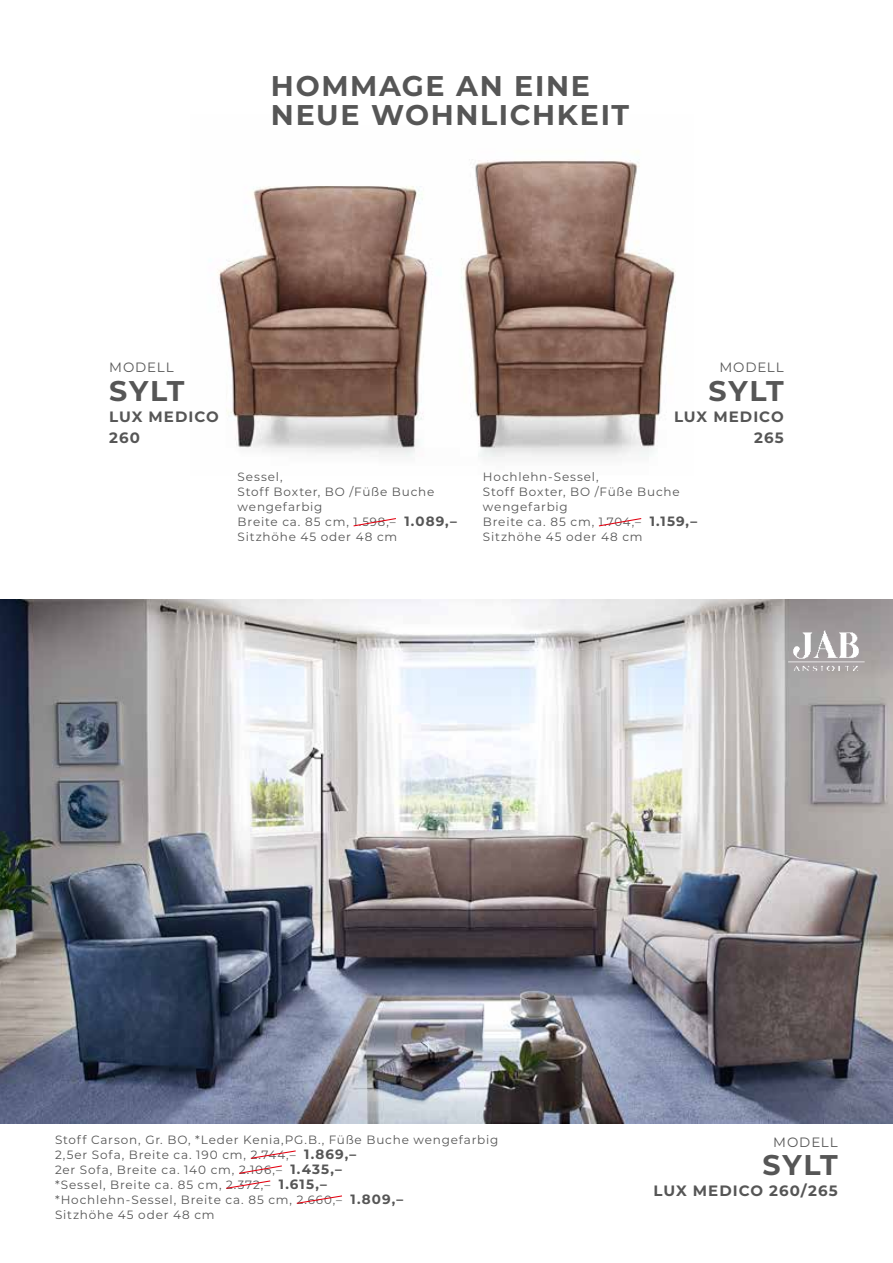
<style>
.page{position:relative;width:893px;height:1263px;background:#fff}
.page>*{position:absolute;margin:0;border:0;box-sizing:border-box;transform-origin:0 0}
.t1{font:700 28.5px/28.5px "Montserrat";letter-spacing:.06em;color:#565656}
.t2{font:700 15px/21px "Montserrat";letter-spacing:.07em;color:#565656}
.t3{font:700 13.5px "Montserrat";letter-spacing:.08em;color:#565656}
.t4{font:13.5px "Montserrat";letter-spacing:.065em;color:#565656}
.t5{font:12px/15px "Montserrat";letter-spacing:.065em;color:#565656}
</style>
<div class="page">
<img style="left:217px;top:151px;width:459px;height:308px">
<svg style="left:598px;top:518px;width:44px;height:9px"></svg>
<svg style="left:353px;top:518px;width:43px;height:9px"></svg>
<img style="left:0;top:600px;width:893px;height:524px">
<svg style="left:250px;top:1150px;width:46px;height:9px"></svg>
<svg style="left:239px;top:1165px;width:43px;height:9px"></svg>
<svg style="left:226px;top:1180px;width:45px;height:9px"></svg>
<svg style="left:296px;top:1195px;width:46px;height:9px"></svg>
<img style="left:784px;top:624px;width:83px;height:55px">
<p class="t1" style="left:271px;top:71px;width:360px">HOMMAGE AN EINE<br>NEUE WOHNLICHKEIT</p>
<p class="t4" style="left:109px;top:358px;width:66px">MODELL</p>
<p class="t1" style="left:109px;top:375px;width:77px">SYLT</p>
<p class="t2" style="left:109px;top:405px;width:111px">LUX MEDICO<br>260</p>
<p class="t5" style="left:238px;top:469px;width:198px">Sessel,<br>Stoff Boxter, BO /Füße Buche wengefarbig<br>Breite ca. 85 cm, 1.598,–</p>
<p class="t3" style="left:404px;top:512px;width:54px">1.089,–</p>
<p class="t5" style="left:238px;top:529px;width:161px">Sitzhöhe 45 oder 48 cm</p>
<p class="t4" style="left:719px;top:358px;width:66px">MODELL</p>
<p class="t1" style="left:708px;top:375px;width:77px">SYLT</p>
<p class="t2" style="left:674px;top:405px;width:111px;text-align:right">LUX MEDICO<br>265</p>
<p class="t5" style="left:483px;top:469px;width:198px">Hochlehn-Sessel,<br>Stoff Boxter, BO /Füße Buche wengefarbig<br>Breite ca. 85 cm, 1.704,–</p>
<p class="t3" style="left:650px;top:512px;width:49px">1.159,–</p>
<p class="t5" style="left:483px;top:529px;width:161px">Sitzhöhe 45 oder 48 cm</p>
<p class="t5" style="left:55px;top:1131px;width:445px">Stoff Carson, Gr. BO, *Leder Kenia,PG.B., Füße Buche wengefarbig<br>2,5er Sofa, Breite ca. 190 cm, 2.744,–</p>
<p class="t3" style="left:304px;top:1144px;width:54px">1.869,–</p>
<p class="t5" style="left:55px;top:1161px;width:228px">2er Sofa, Breite ca. 140 cm, 2.106,–</p>
<p class="t3" style="left:290px;top:1159px;width:53px">1.435,–</p>
<p class="t5" style="left:55px;top:1176px;width:217px">*Sessel, Breite ca. 85 cm, 2.372,–</p>
<p class="t3" style="left:279px;top:1174px;width:49px">1.615,–</p>
<p class="t5" style="left:55px;top:1191px;width:289px">*Hochlehn-Sessel, Breite ca. 85 cm, 2.660,–</p>
<p class="t3" style="left:351px;top:1189px;width:54px">1.809,–</p>
<p class="t5" style="left:55px;top:1206px;width:161px">Sitzhöhe 45 oder 48 cm</p>
<p class="t4" style="left:773px;top:1133px;width:66px">MODELL</p>
<p class="t1" style="left:762px;top:1149px;width:77px">SYLT</p>
<p class="t2" style="left:654px;top:1180px;width:186px">LUX MEDICO 260/265</p>
</div>
